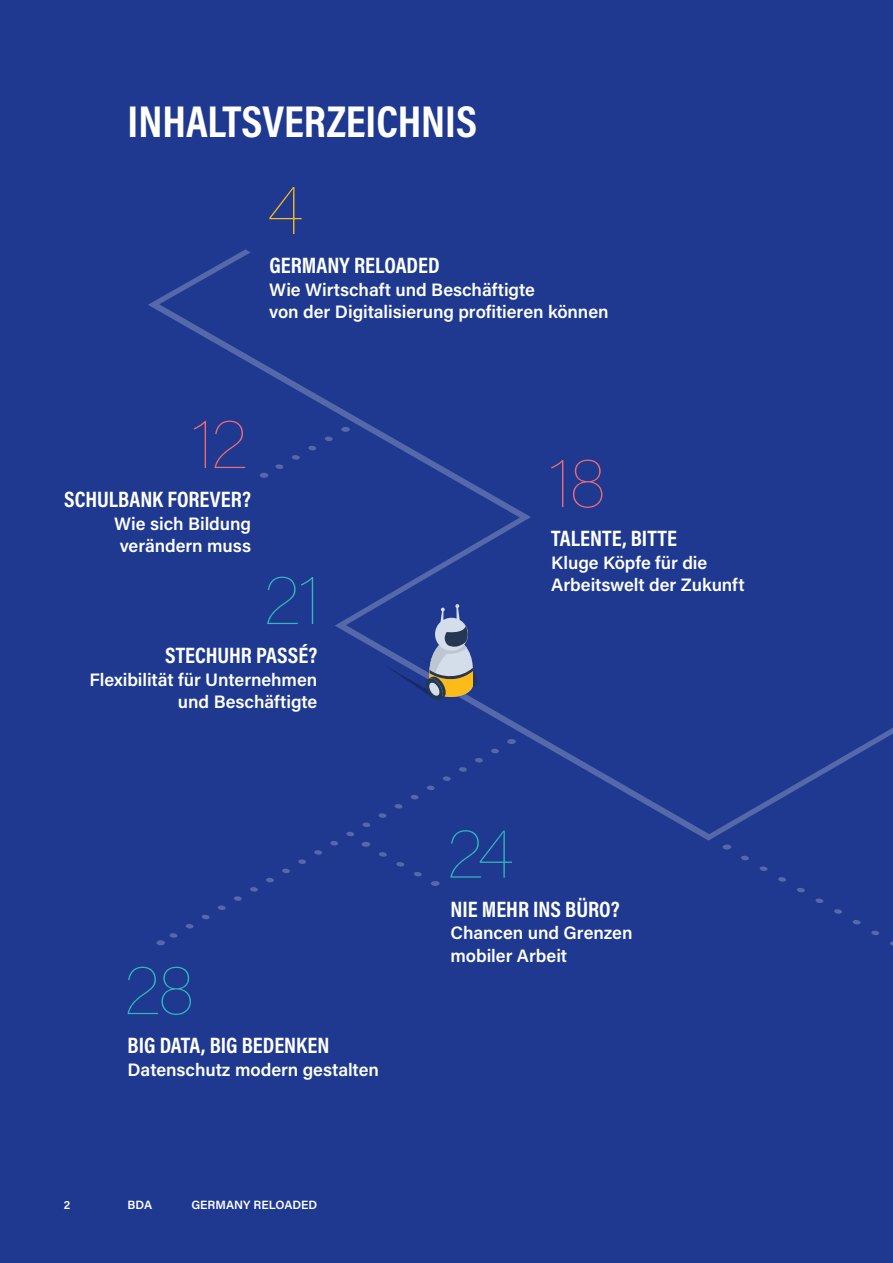
<style>
.page{position:relative;width:893px;height:1263px;background:#1e398f}
.page>*{position:absolute;margin:0;border:0;box-sizing:border-box;transform-origin:0 0}
.t1{font:100 70.35px "Acumin Pro";color:#2fb7bc}
.t2{font:100 70.35px "Acumin Pro";color:#ed6b77}
.t3{font:100 70.35px "Acumin Pro";color:#fbbc19}
.t4{font:700 45px "Acumin Pro Cond";color:#fff}
.t5{font:700 22.5px "Acumin Pro Cond";color:#fff}
.t6{font:600 18px/22.5px "Acumin Pro";letter-spacing:-.005em;color:#fff}
.t7{font:600 12px "Acumin Pro";color:#fff}
</style>
<div class="page">
<svg style="left:148px;top:249px;width:745px;height:592px"></svg>
<svg style="left:383px;top:604px;width:94px;height:98px"></svg>
<svg style="left:260px;top:427px;width:86px;height:52px"></svg>
<svg style="left:157px;top:744px;width:349px;height:201px"></svg>
<svg style="left:741px;top:855px;width:152px;height:91px"></svg>
<h2 class="t4" style="left:128px;top:91px;width:351px">INHALTSVERZEICHNIS</h2>
<h1 class="t3" style="left:267px;top:161px;width:38px">4</h1>
<p class="t5" style="left:269px;top:250px;width:172px">GERMANY RELOADED</p>
<p class="t6" style="left:269px;top:277px;width:341px">Wie Wirtschaft und Beschäftigte<br>von der Digitalisierung profitieren können</p>
<h1 class="t2" style="left:192px;top:395px;width:56px">12</h1>
<p class="t5" style="left:64px;top:484px;width:188px">SCHULBANK FOREVER?</p>
<p class="t6" style="left:114px;top:511px;width:138px;text-align:center">Wie sich Bildung verändern muss</p>
<h1 class="t1" style="left:264px;top:551px;width:59px">21</h1>
<h1 class="t2" style="left:549px;top:434px;width:58px">18</h1>
<p class="t5" style="left:551px;top:523px;width:127px">TALENTE, BITTE</p>
<p class="t6" style="left:551px;top:550px;width:195px">Kluge Köpfe für die<br>Arbeitswelt der Zukunft</p>
<p class="t5" style="left:165px;top:640px;width:154px">STECHUHR PASSÉ?</p>
<p class="t6" style="left:90px;top:667px;width:229px;text-align:right">Flexibilität für Unternehmen und Beschäftigte</p>
<h1 class="t1" style="left:124px;top:941px;width:72px">28</h1>
<p class="t5" style="left:128px;top:1030px;width:203px">BIG DATA, BIG BEDENKEN</p>
<p class="t6" style="left:128px;top:1057px;width:253px">Datenschutz modern gestalten</p>
<p class="t7" style="left:64px;top:1196px;width:8px">2</p>
<p class="t7" style="left:128px;top:1196px;width:26px">BDA</p>
<p class="t7" style="left:191px;top:1196px;width:127px">GERMANY RELOADED</p>
<h1 class="t1" style="left:447px;top:805px;width:68px">24</h1>
<p class="t5" style="left:450px;top:894px;width:171px">NIE MEHR INS BÜRO?</p>
<p class="t6" style="left:450px;top:921px;width:183px">Chancen und Grenzen mobiler Arbeit</p>
</div>
